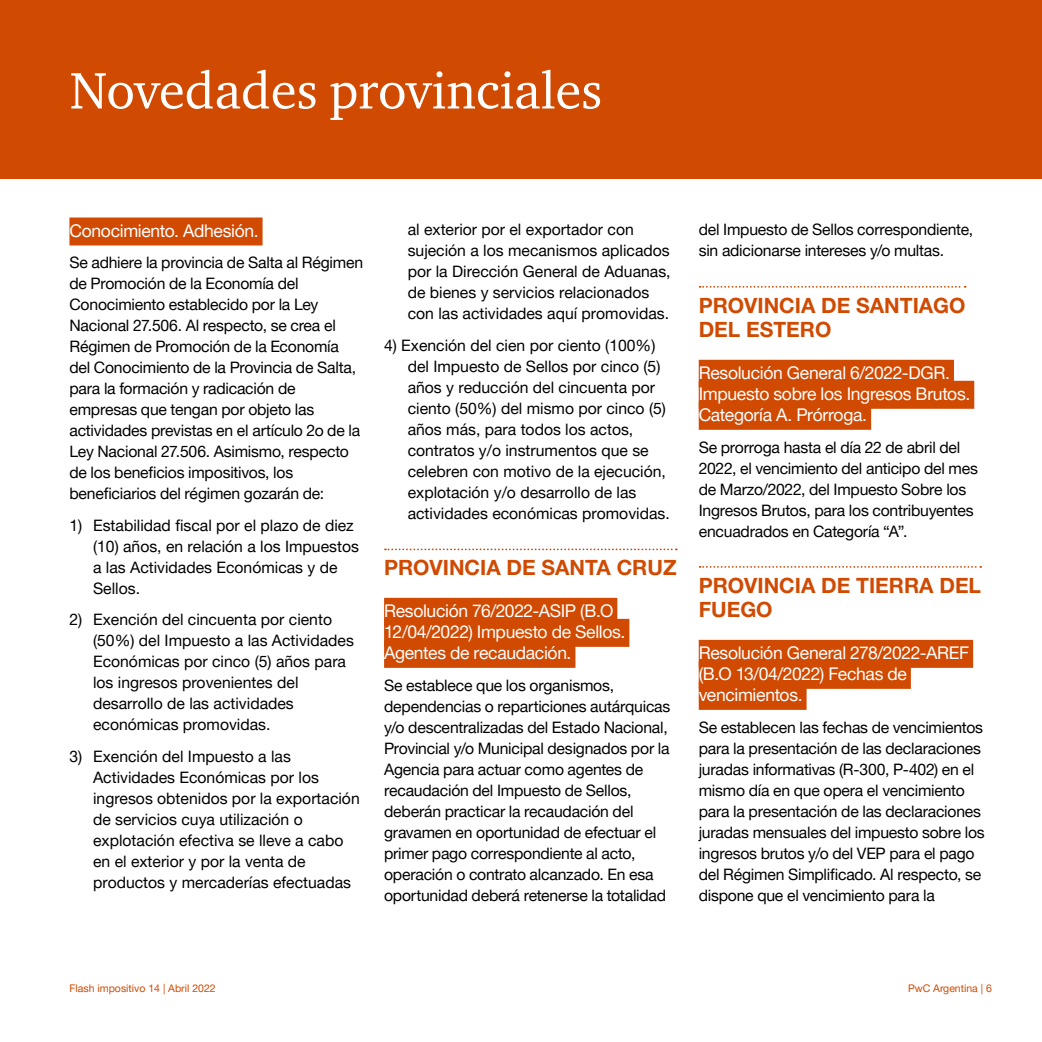
<style>
.page{position:relative;width:1042px;height:1042px;background:#fff}
.page>*{position:absolute;margin:0;border:0;box-sizing:border-box;transform-origin:0 0}
.t1{font:52.5px "ITC Charter Com";color:#fff}
.t2{font:700 21px/24.5px "Helvetica Neue LT Pro";color:#d04a02}
.t3{font:17.5px/21px "Helvetica Neue LT Pro";letter-spacing:-.02em;color:#fff}
.t4{font:15.75px/21px "Helvetica Neue LT Pro";letter-spacing:-.01em;color:#000}
.t5{font:10.5px "Helvetica Neue LT Pro";color:#d04a02}
</style>
<div class="page">
<div style="left:69px;top:217px;width:194px;height:28px;background:#d04a02"></div>
<svg style="left:385px;top:548px;width:292px;height:2px"></svg>
<div style="left:384px;top:598px;width:233px;height:28px;background:#d04a02"></div>
<div style="left:384px;top:619px;width:245px;height:28px;background:#d04a02"></div>
<div style="left:384px;top:640px;width:191px;height:28px;background:#d04a02"></div>
<svg style="left:699px;top:286px;width:266px;height:2px"></svg>
<div style="left:699px;top:360px;width:255px;height:28px;background:#d04a02"></div>
<div style="left:699px;top:381px;width:275px;height:28px;background:#d04a02"></div>
<div style="left:699px;top:402px;width:172px;height:28px;background:#d04a02"></div>
<svg style="left:699px;top:566px;width:282px;height:2px"></svg>
<div style="left:699px;top:640px;width:274px;height:28px;background:#d04a02"></div>
<div style="left:699px;top:661px;width:212px;height:28px;background:#d04a02"></div>
<div style="left:699px;top:682px;width:107px;height:28px;background:#d04a02"></div>
<div style="left:0;top:0;width:1042px;height:179px;background:#d04a02"></div>
<h1 class="t1" style="left:70px;top:58px;width:534px">Novedades provinciales</h1>
<p class="t3" style="left:69px;top:220px;width:191px">Conocimiento. Adhesión.</p>
<p class="t4" style="left:69px;top:252px;width:295px">Se adhiere la provincia de Salta al Régimen de Promoción de la Economía del Conocimiento establecido por la Ley Nacional 27.506. Al respecto, se crea el Régimen de Promoción de la Economía del Conocimiento de la Provincia de Salta, para la formación y radicación de empresas que tengan por objeto las actividades previstas en el artículo 2o de la Ley Nacional 27.506. Asimismo, respecto de los beneficios impositivos, los beneficiarios del régimen gozarán de:</p>
<p class="t4" style="left:93px;top:514px;width:267px;text-indent:-24px">1) Estabilidad fiscal por el plazo de diez (10) años, en relación a los Impuestos a las Actividades Económicas y de<br>Sellos.</p>
<p class="t4" style="left:93px;top:609px;width:262px;text-indent:-24px">2) Exención del cincuenta por ciento (50%) del Impuesto a las Actividades<br>Económicas por cinco (5) años para los ingresos provenientes del desarrollo de las actividades económicas promovidas.</p>
<p class="t4" style="left:93px;top:745px;width:268px;text-indent:-24px">3) Exención del Impuesto a las Actividades Económicas por los ingresos obtenidos por la exportación de servicios cuya utilización o explotación efectiva se lleve a cabo en el exterior y por la venta de productos y mercaderías efectuadas</p>
<p class="t4" style="left:408px;top:219px;width:264px">al exterior por el exportador con sujeción a los mecanismos aplicados por la Dirección General de Aduanas, de bienes y servicios relacionados con las actividades aquí promovidas.</p>
<p class="t4" style="left:408px;top:334px;width:263px;text-indent:-24px">4) Exención del cien por ciento (100%) del Impuesto de Sellos por cinco (5) años y reducción del cincuenta por ciento (50%) del mismo por cinco (5) años más, para todos los actos, contratos y/o instrumentos que se celebren con motivo de la ejecución, explotación y/o desarrollo de las actividades económicas promovidas.</p>
<h2 class="t2" style="left:384px;top:555px;width:294px">PROVINCIA DE SANTA CRUZ</h2>
<p class="t3" style="left:384px;top:600px;width:243px">Resolución 76/2022-ASIP (B.O<br>12/04/2022) Impuesto de Sellos.<br>Agentes de recaudación.</p>
<p class="t4" style="left:384px;top:674px;width:288px">Se establece que los organismos, dependencias o reparticiones autárquicas y/o descentralizadas del Estado Nacional, Provincial y/o Municipal designados por la Agencia para actuar como agentes de recaudación del Impuesto de Sellos, deberán practicar la recaudación del gravamen en oportunidad de efectuar el primer pago correspondiente al acto, operación o contrato alcanzado. En esa oportunidad deberá retenerse la totalidad</p>
<p class="t4" style="left:699px;top:219px;width:276px">del Impuesto de Sellos correspondiente, sin adicionarse intereses y/o multas.</p>
<h2 class="t2" style="left:699px;top:292px;width:268px">PROVINCIA DE SANTIAGO<br>DEL ESTERO</h2>
<p class="t3" style="left:699px;top:362px;width:273px">Resolución General 6/2022-DGR.<br>Impuesto sobre los Ingresos Brutos.<br>Categoría A. Prórroga.</p>
<p class="t4" style="left:699px;top:436px;width:281px">Se prorroga hasta el día 22 de abril del 2022, el vencimiento del anticipo del mes de Marzo/2022, del Impuesto Sobre los Ingresos Brutos, para los contribuyentes encuadrados en Categoría “A”.</p>
<h2 class="t2" style="left:699px;top:572px;width:284px">PROVINCIA DE TIERRA DEL<br>FUEGO</h2>
<p class="t3" style="left:699px;top:642px;width:272px">Resolución General 278/2022-AREF (B.O 13/04/2022) Fechas de vencimientos.</p>
<p class="t4" style="left:699px;top:716px;width:287px">Se establecen las fechas de vencimientos para la presentación de las declaraciones juradas informativas (R-300, P-402) en el mismo día en que opera el vencimiento para la presentación de las declaraciones juradas mensuales del impuesto sobre los ingresos brutos y/o del VEP para el pago del Régimen Simplificado. Al respecto, se dispone que el vencimiento para la</p>
<p class="t5" style="left:69px;top:982px;width:148px">Flash impositivo 14 | Abril 2022</p>
<p class="t5" style="left:908px;top:982px;width:85px">PwC Argentina | 6</p>
</div>
